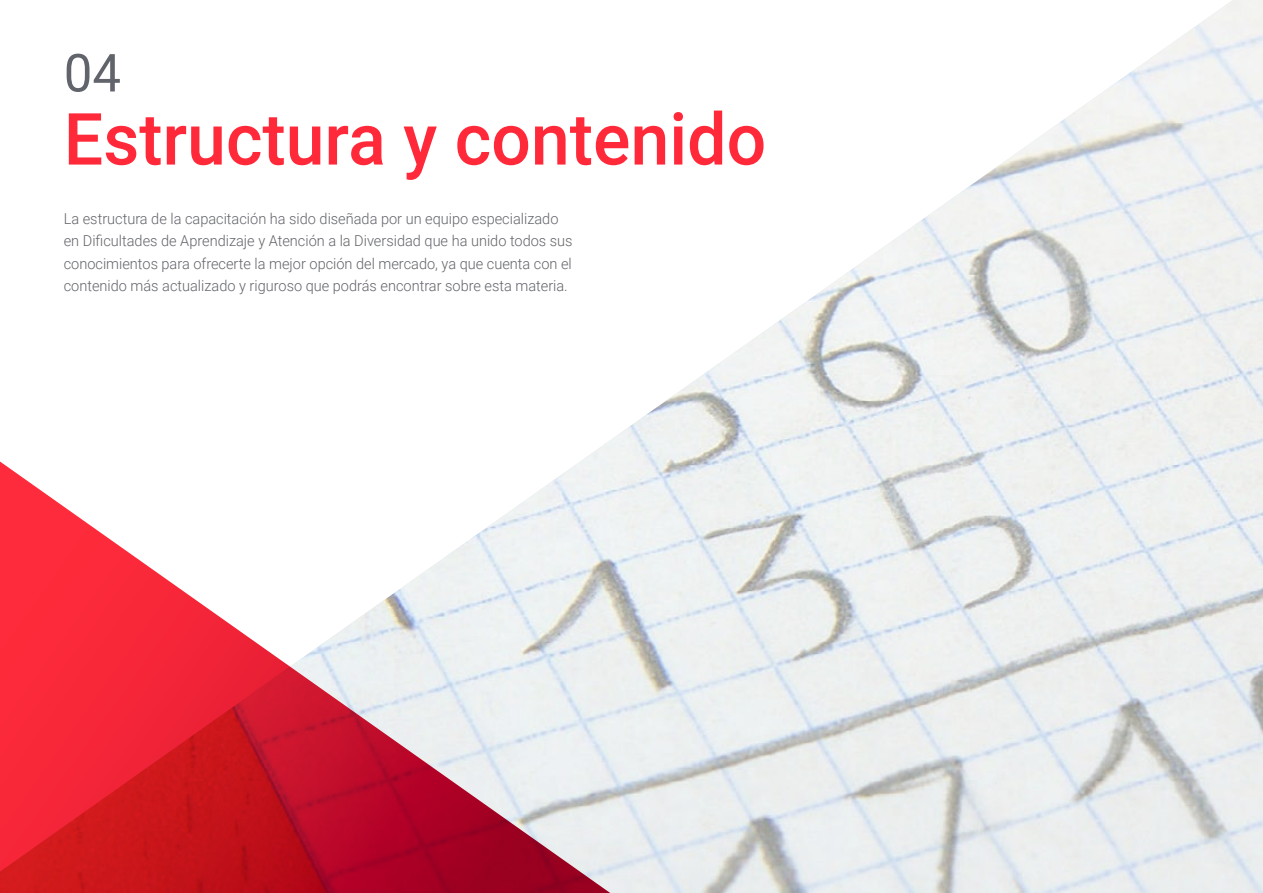
<style>
.page{position:relative;width:1263px;height:893px;background:#fff}
.page>*{position:absolute;margin:0;border:0;box-sizing:border-box;transform-origin:0 0}
.t1{font:500 72px "Roboto";color:#ff293a}
.t2{font:52.5px "Roboto";color:#61646a}
.t3{font:300 15px/22.5px "Roboto";color:#61646a}
</style>
<div class="page">
<img style="left:603px;top:0;width:660px;height:893px">
<svg style="left:0;top:446px;width:640px;height:447px"></svg>
<h2 class="t2" style="left:64px;top:36px;width:59px">04</h2>
<h1 class="t1" style="left:64px;top:89px;width:704px">Estructura y contenido</h1>
<p class="t3" style="left:64px;top:207px;width:510px">La estructura de la capacitación ha sido diseñada por un equipo especializado en Dificultades de Aprendizaje y Atención a la Diversidad que ha unido todos sus conocimientos para ofrecerte la mejor opción del mercado, ya que cuenta con el contenido más actualizado y riguroso que podrás encontrar sobre esta materia.</p>
</div>
